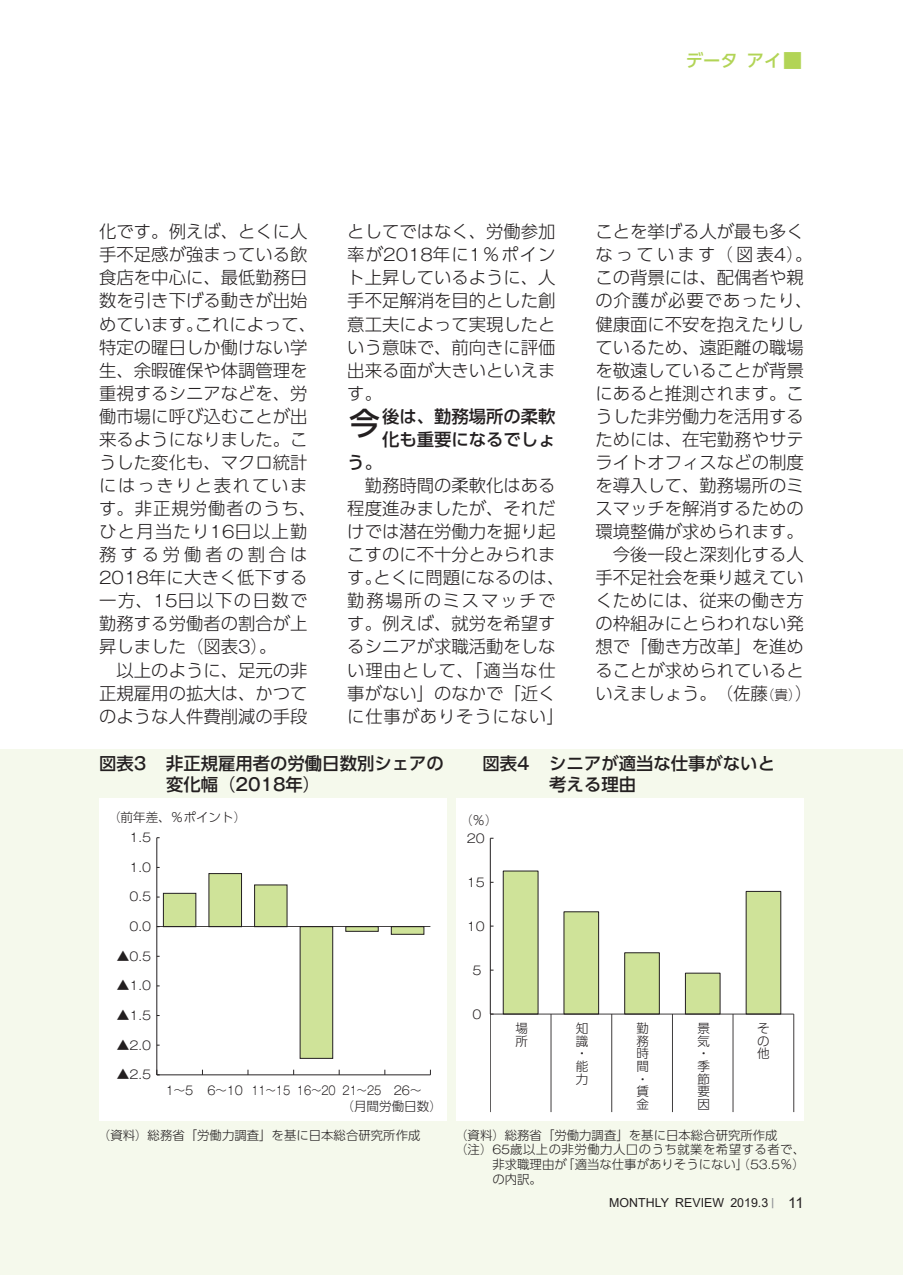
<style>
.page{position:relative;width:903px;height:1275px;background:#fff}
.page>*{position:absolute;margin:0;border:0;box-sizing:border-box;transform-origin:0 0}
.t1{font:500 30.97px "UD Shin Go Pr 6 N";color:#231f20}
.DATAEYE本文-太字{font:300 17.32px/23.1px "UD Shin Go Pr 6 N";color:#231f20}
.図表タイトル{font:500 17.32px/21px "UD Shin Go Pr 6 N";color:#231f20}
.DATAEYE本文-太字-2{font:500 17.32px "UD Shin Go Pr 6 N";color:#231f20}
.t2{font:500 17.32px "UD Shin Go Pr 6 N";color:#b2d456}
.t3{font:300 12.6px/12.6px "UD Shin Go Pr 6 N";color:#231f20}
.t4{font:300 12.6px "Koz Go Pr 6 N";color:#231f20}
.図表資料{font:300 12.42px/14.9px "UD Shin Go Pr 6 N";color:#231f20;text-align:justify}
.t5{font:12.42px "Arial";color:#231f20}
.t6{font:300 11.9px "Gothic MB101 Pr 6 N";color:#231f20;scale:1.1 1}
.t7{font:300 11.9px "Gothic MB101 Pr 6 N";color:#231f20}
.s1{font-family:"Hiragino Serif Pr 6 N W3";font-weight:400;font-size:22.4px}
.s2{font-family:"Gothic MB101 Pr 6 N";font-size:16.45px}
.s3{font-family:"Koz Go Pr 6 N"}
.s4{font-family:"Koz Go Pr 6 N";font-size:13.65px}
.s5{font-size:13.65px}
.s6{font-family:"Gothic MB101 Pr 6 N"}
.s7{font-size:12.6px}
.s8{font-family:"Koz Go Pr 6 N";font-size:12.6px}
.s9{font-family:"UD Shin Go Pr 6 N";font-size:12.6px}
.s10{font-family:"UD Shin Go Pr 6 N"}
.s11{font-family:"Gothic MB101 Pr 6 N";font-size:11.72px}
.s12{font-family:"Hiragino Serif Pr 6 N W3";font-size:10.15px;color:#939598}
.s13{font-size:14.88px}
</style>
<div class="page">
<div style="left:0;top:749px;width:903px;height:526px;background:#f5f9ec"></div>
<div style="left:456px;top:799px;width:348px;height:322px;background:#fff"></div>
<svg style="left:503px;top:870px;width:278px;height:144px"></svg>
<hr style="left:490px;top:838px;width:1px;height:176px;background:#231f20">
<hr style="left:490px;top:1014px;width:304px;height:1px;background:#231f20">
<hr style="left:490px;top:1014px;width:1px;height:98px;background:#231f20">
<hr style="left:551px;top:1014px;width:1px;height:98px;background:#231f20">
<hr style="left:611px;top:1014px;width:1px;height:98px;background:#231f20">
<hr style="left:672px;top:1014px;width:1px;height:98px;background:#231f20">
<hr style="left:733px;top:1014px;width:1px;height:98px;background:#231f20">
<hr style="left:793px;top:1014px;width:1px;height:98px;background:#231f20">
<div style="left:99px;top:799px;width:347px;height:322px;background:#fff"></div>
<svg style="left:163px;top:873px;width:261px;height:186px"></svg>
<hr style="left:156px;top:838px;width:1px;height:237px;background:#231f20">
<hr style="left:157px;top:926px;width:273px;height:1px;background:#231f20">
<hr style="left:157px;top:1074px;width:273px;height:1px;background:#231f20">
<svg style="left:156px;top:1070px;width:4px;height:5px"></svg>
<p class="t2" style="left:686px;top:47px;width:119px">データアイ<span class="s1">■</span></p>
<p class="DATAEYE本文-太字" style="left:99px;top:219px;width:219px">化です。例えば、とくに人手不足感が強まっている飲食店を中心に、最低勤務日数を引き下げる動きが出始めています。これによって、特定の曜日しか働けない学生、余暇確保や体調管理を重視するシニアなどを、労働市場に呼び込むことが出来るようになりました。こうした変化も、マクロ統計にはっきりと表れています。非正規労働者のうち、ひと月当たり<span class="s2">16</span>日以上勤務する労働者の割合は<br><span class="s2">2018</span>年に大きく低下する一方、<span class="s2">15</span>日以下の日数で勤務する労働者の割合が上昇しました<span class="s3">（</span>図表<span class="s2">3</span><span class="s3">）</span>。</p>
<p class="DATAEYE本文-太字" style="left:99px;top:658px;width:210px;text-align:justify">　以上のように、足元の非正規雇用の拡大は、かつてのような人件費削減の手段</p>
<p class="DATAEYE本文-太字" style="left:347px;top:219px;width:210px;text-align:justify">としてではなく、労働参加率が<span class="s2">2018</span>年に<span class="s2">1</span>％ポイント上昇しているように、人手不足解消を目的とした創意工夫によって実現したという意味で、前向きに評価出来る面が大きいといえます。</p>
<p class="DATAEYE本文-太字-2" style="left:347px;top:402px;width:210px">　　後は、勤務場所の柔軟</p>
<p class="DATAEYE本文-太字-2" style="left:382px;top:425px;width:175px">化も重要になるでしょ</p>
<p class="DATAEYE本文-太字-2" style="left:347px;top:448px;width:36px">う。</p>
<p class="DATAEYE本文-太字" style="left:347px;top:473px;width:219px">　勤務時間の柔軟化はある程度進みましたが、それだけでは潜在労働力を掘り起こすのに不十分とみられます。とくに問題になるのは、勤務場所のミスマッチです。例えば、就労を希望するシニアが求職活動をしない理由として、「適当な仕事がない」のなかで「近くに仕事がありそうにない」</p>
<p class="t1" style="left:349px;top:398px;width:33px">今</p>
<p class="DATAEYE本文-太字" style="left:595px;top:219px;width:219px">ことを挙げる人が最も多くなっています<span class="s3">（</span>図表<span class="s2">4</span><span class="s3">）</span>。この背景には、配偶者や親の介護が必要であったり、健康面に不安を抱えたりしているため、遠距離の職場を敬遠していることが背景にあると推測されます。こうした非労働力を活用するためには、在宅勤務やサテライトオフィスなどの制度を導入して、勤務場所のミスマッチを解消するための環境整備が求められます。</p>
<p class="DATAEYE本文-太字" style="left:595px;top:542px;width:219px">　今後一段と深刻化する人手不足社会を乗り越えていくためには、従来の働き方の枠組みにとらわれない発想で「働き方改革」を進めることが求められているといえましょう。<span class="s3">（</span>佐藤<span class="s4">（</span><span class="s5">貴</span><span class="s4">）</span><span class="s3">）</span></p>
<p class="図表タイトル" style="left:166px;top:752px;width:279px;text-indent:-67px">図表<span class="s6">3</span> 非正規雇用者の労働日数別シェアの変化幅<span class="s3">（</span><span class="s6">2018</span>年<span class="s3">）</span></p>
<p class="t3" style="left:108px;top:811px;width:140px"><span class="s3">（</span>前年差、％ポイント<span class="s3">）</span></p>
<p class="t6" style="left:129px;top:828px;width:21px">1<span class="s7">.</span>5</p>
<p class="t6" style="left:129px;top:857px;width:21px">1<span class="s7">.</span>0</p>
<p class="t6" style="left:129px;top:887px;width:21px">0<span class="s7">.</span>5</p>
<p class="t6" style="left:129px;top:917px;width:21px">0<span class="s7">.</span>0</p>
<p class="t6" style="left:117px;top:946px;width:33px"><span class="s8">▲</span>0<span class="s7">.</span>5</p>
<p class="t6" style="left:117px;top:976px;width:33px"><span class="s8">▲</span>1<span class="s7">.</span>0</p>
<p class="t6" style="left:117px;top:1006px;width:33px"><span class="s8">▲</span>1<span class="s7">.</span>5</p>
<p class="t6" style="left:117px;top:1035px;width:33px"><span class="s8">▲</span>2<span class="s7">.</span>0</p>
<p class="t6" style="left:117px;top:1065px;width:33px"><span class="s8">▲</span>2<span class="s7">.</span>5</p>
<p class="t7" style="left:166px;top:1080px;width:257px">1<span class="s9">～</span>5 6<span class="s9">～</span>10 11<span class="s9">～</span>15 16<span class="s9">～</span>20 21<span class="s9">～</span>25 26<span class="s9">～</span></p>
<p class="t3" style="left:341px;top:1099px;width:102px"><span class="s3">（</span>月間労働日数<span class="s3">）</span></p>
<p class="図表タイトル" style="left:549px;top:752px;width:227px;text-indent:-67px">図表<span class="s6">4</span> シニアが適当な仕事がないと考える理由</p>
<p class="t4" style="left:460px;top:813px;width:39px">（<span class="s10">％</span>）</p>
<p class="t6" style="left:467px;top:829px;width:18px">20</p>
<p class="t6" style="left:467px;top:873px;width:18px">15</p>
<p class="t6" style="left:467px;top:917px;width:18px">10</p>
<p class="t6" style="left:472px;top:961px;width:10px">5</p>
<p class="t6" style="left:472px;top:1004px;width:10px">0</p>
<p class="t3" style="left:515px;top:1022px;width:14px">場所</p>
<p class="t3" style="left:576px;top:1022px;width:14px">知識・能力</p>
<p class="t3" style="left:636px;top:1022px;width:14px">勤務時間・賃金</p>
<p class="t3" style="left:697px;top:1022px;width:14px">景気・季節要因</p>
<p class="t3" style="left:757px;top:1022px;width:14px;text-align:justify">その他</p>
<p class="図表資料" style="left:98px;top:1127px;width:324px"><span class="s3">（</span>資料<span class="s3">）</span>総務省「労働力調査」を基に日本総合研究所作成</p>
<p class="図表資料" style="left:455px;top:1127px;width:324px"><span class="s3">（</span>資料<span class="s3">）</span>総務省「労働力調査」を基に日本総合研究所作成</p>
<p class="図表資料" style="left:492px;top:1142px;width:314px;text-indent:-37px"><span class="s3">（</span>注<span class="s3">）</span><span class="s11">65</span>歳以上の非労働力人口のうち就業を希望する者で、非求職理由が「適当な仕事がありそうにない」<span class="s3">（</span><span class="s11">53</span><span class="s6">.</span><span class="s11">5</span>％<span class="s3">）</span>の内訳。</p>
<p class="t5" style="left:609px;top:1194px;width:196px">MONTHLY REVIEW 2019.3<span class="s12">┃</span> <span class="s13">11</span></p>
</div>
